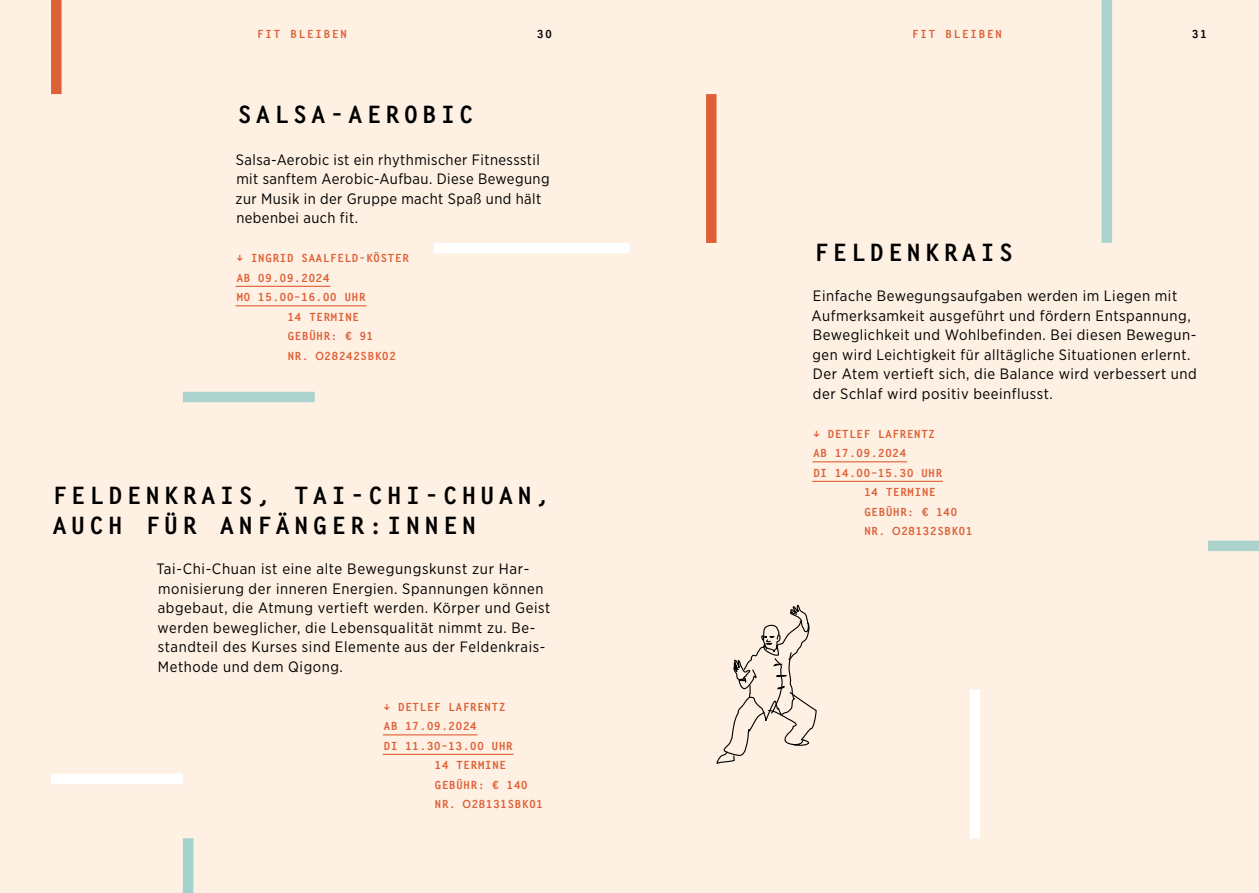
<style>
.page{position:relative;width:1259px;height:893px;background:#fef0e3}
.page>*{position:absolute;margin:0;border:0;box-sizing:border-box;transform-origin:0 0}
.t1{font:24px/29.2px "Koerberhaus";letter-spacing:.035em;color:#000}
.t2{font:15px/19.5px "Gotham Narrow";letter-spacing:.035em;color:#000}
.t3{font:11.25px "Koerberhaus";letter-spacing:-.1em;color:#de6036}
.t4{font:11.25px "Koerberhaus";color:#de6036}
.t5{font:11.25px "Koerberhaus";color:#000}
.s1{font-family:"Helvetica Neue";font-weight:500}
</style>
<div class="page">
<div style="left:1208px;top:541px;width:51px;height:10px;background:#add3cf"></div>
<div style="left:969px;top:689px;width:11px;height:149px;background:#fff"></div>
<div style="left:706px;top:94px;width:10px;height:149px;background:#de6036"></div>
<div style="left:1101px;top:0;width:11px;height:243px;background:#add3cf"></div>
<div style="left:434px;top:243px;width:195px;height:10px;background:#fff"></div>
<div style="left:51px;top:0;width:11px;height:94px;background:#de6036"></div>
<div style="left:183px;top:838px;width:10px;height:55px;background:#a4d3cf"></div>
<div style="left:183px;top:392px;width:132px;height:10px;background:#add3cf"></div>
<div style="left:51px;top:774px;width:132px;height:10px;background:#fff"></div>
<hr style="left:236px;top:286px;width:94px;height:1px;background:#de6036">
<hr style="left:236px;top:305px;width:130px;height:1px;background:#de6036">
<svg style="left:716px;top:604px;width:101px;height:160px"></svg>
<hr style="left:812px;top:461px;width:95px;height:1px;background:#de6036">
<hr style="left:812px;top:481px;width:131px;height:1px;background:#de6036">
<hr style="left:383px;top:734px;width:94px;height:1px;background:#de6036">
<hr style="left:383px;top:754px;width:130px;height:1px;background:#de6036">
<p class="t4" style="left:256px;top:27px;width:93px">FIT BLEIBEN</p>
<p class="t5" style="left:536px;top:27px;width:18px">30</p>
<p class="t4" style="left:911px;top:27px;width:93px">FIT BLEIBEN</p>
<p class="t5" style="left:1191px;top:27px;width:18px">31</p>
<h1 class="t1" style="left:236px;top:100px;width:37px">SALSA</h1>
<h1 class="t1" style="left:328px;top:100px;width:142px">-AEROBIC</h1>
<p class="t2" style="left:235px;top:149px;width:315px">Salsa-Aerobic ist ein rhythmischer Fitnessstil mit sanftem Aerobic-Aufbau. Diese Bewegung zur Musik in der Gruppe macht Spaß und hält nebenbei auch fit.</p>
<p class="t3" style="left:236px;top:251px;width:80px">↓ INGRID SAAL</p>
<p class="t3" style="left:329px;top:251px;width:82px">FELD-KÖSTER</p>
<p class="t3" style="left:236px;top:271px;width:96px">AB 09.09.2024</p>
<p class="t3" style="left:236px;top:290px;width:116px">MO 15.00–16.00 UHR</p>
<p class="t3" style="left:287px;top:310px;width:75px">14 TERMINE</p>
<p class="t3" style="left:236px;top:329px;width:30px">G</p>
<p class="t3" style="left:294px;top:329px;width:82px">EBÜHR: € 91</p>
<p class="t3" style="left:236px;top:348px;width:30px">N</p>
<p class="t3" style="left:294px;top:348px;width:104px">R. <span class="s1">O</span>28242SB K02</p>
<h1 class="t1" style="left:51px;top:481px;width:503px">FELDENKRAIS, TAI-CHI-CHUAN,<br>AUCH FÜR ANFÄNGER:INNEN</h1>
<p class="t2" style="left:156px;top:559px;width:395px">Tai-Chi-Chuan ist eine alte Bewegungskunst zur Har&shy;monisierung der inneren Energien. Spannungen können abgebaut, die Atmung vertieft werden. Körper und Geist werden beweglicher, die Lebensqualität nimmt zu. Be&shy;standteil des Kurses sind Elemente aus der Feldenkrais-Methode und dem Qigong.</p>
<p class="t3" style="left:383px;top:700px;width:125px">↓ DETLEF LAFRENTZ</p>
<p class="t3" style="left:383px;top:719px;width:96px">AB 17.09.2024</p>
<p class="t3" style="left:383px;top:739px;width:132px">DI 11.30–13.00 UHR</p>
<p class="t3" style="left:434px;top:758px;width:75px">14 TERMINE</p>
<p class="t3" style="left:383px;top:778px;width:30px">G</p>
<p class="t3" style="left:441px;top:778px;width:89px">EBÜHR: € 140</p>
<p class="t3" style="left:383px;top:797px;width:30px">N</p>
<p class="t3" style="left:441px;top:797px;width:104px">R. <span class="s1">O</span>28131SBK01</p>
<h1 class="t1" style="left:812px;top:237px;width:197px">FELDENKRAIS</h1>
<p class="t2" style="left:811px;top:286px;width:387px">Einfache Bewegungsaufgaben werden im Liegen mit Aufmerksamkeit ausgeführt und fördern Entspannung, Beweglichkeit und Wohlbefinden. Bei diesen Bewegun&shy;gen wird Leichtigkeit für alltägliche Situationen erlernt.<br>Der Atem vertieft sich, die Balance wird verbessert und der Schlaf wird positiv beeinflusst.</p>
<p class="t3" style="left:812px;top:427px;width:125px">↓ DETLEF LAFRENTZ</p>
<p class="t3" style="left:812px;top:446px;width:96px">AB 17.09.2024</p>
<p class="t3" style="left:812px;top:466px;width:132px">DI 14.00–15.30 UHR</p>
<p class="t3" style="left:863px;top:485px;width:75px">14 TERMINE</p>
<p class="t3" style="left:812px;top:505px;width:30px">G</p>
<p class="t3" style="left:870px;top:505px;width:89px">EBÜHR: € 140</p>
<p class="t3" style="left:812px;top:524px;width:30px">N</p>
<p class="t3" style="left:870px;top:524px;width:104px">R. <span class="s1">O</span>28132SBK01</p>
</div>
